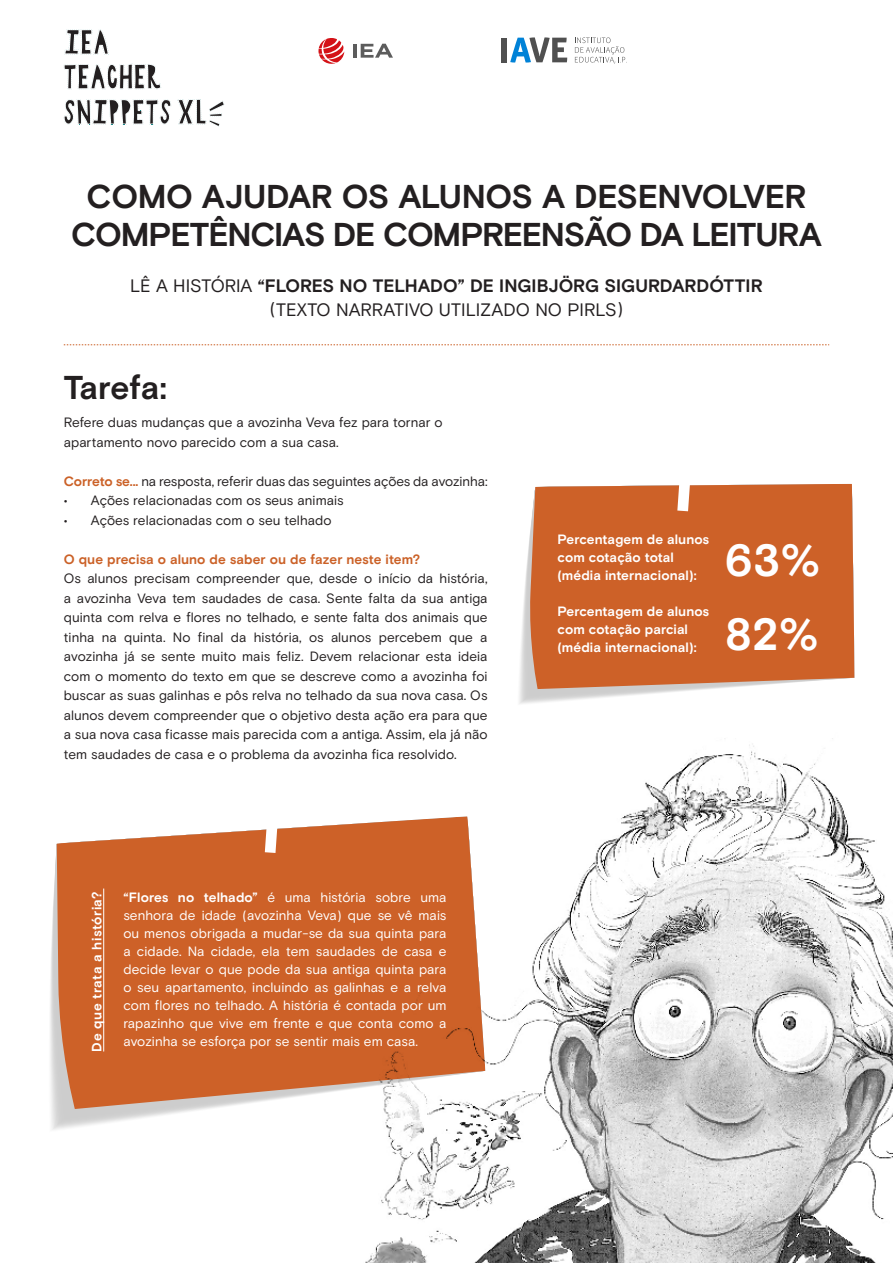
<style>
.page{position:relative;width:893px;height:1263px;background:#fff}
.page>*{position:absolute;margin:0;border:0;box-sizing:border-box;transform-origin:0 0}
.t1{font:700 45px "Basis Grotesque Arabic Pro";color:#fff}
.t2{font:700 33px/37.5px "Basis Grotesque Arabic Pro";letter-spacing:-.025em;color:#231f20;text-align:center}
.t3{font:18px/24px "Basis Grotesque Arabic Pro";letter-spacing:.01em;color:#231f20;text-align:center}
.t4{font:13.5px/19.5px "Basis Grotesque Arabic Pro";color:#231f20}
.t5{font:13.5px/18px "Basis Grotesque Arabic Pro";letter-spacing:.005em;color:#fff;text-align:justify}
.t6{font:700 13.5px/18px "Basis Grotesque Arabic Pro";letter-spacing:.005em;color:#fff}
.t7{font:700 13.5px "Basis Grotesque Arabic Pro";letter-spacing:.005em;color:#cb6127}
.t8{font:700 13.5px "Basis Grotesque Arabic Pro";letter-spacing:.035em;color:#fff}
.s1{font-weight:700}
.s2{font-weight:700;color:#cb6127}
</style>
<div class="page">
<svg style="left:50px;top:823px;width:314px;height:287px;background:#d0703e"></svg>
<div style="left:527px;top:484px;width:328px;height:189px;background:#cd6128"></div>
<svg style="left:265px;top:823px;width:15px;height:30px"></svg>
<svg style="left:677px;top:484px;width:15px;height:27px"></svg>
<img style="left:364px;top:673px;width:529px;height:590px">
<svg style="left:318px;top:38px;width:26px;height:26px"></svg>
<hr style="left:353px;top:44px;width:3px;height:14px;background:#5c5c5c">
<svg style="left:361px;top:44px;width:32px;height:14px"></svg>
<div style="left:502px;top:38px;width:5px;height:24px;background:#505050"></div>
<svg style="left:510px;top:37px;width:57px;height:26px"></svg>
<svg style="left:575px;top:37px;width:52px;height:27px"></svg>
<hr style="left:103px;top:888px;width:1px;height:163px;background:#fff">
<svg style="left:64px;top:344px;width:765px;height:1px"></svg>
<svg style="left:64px;top:29px;width:45px;height:26px"></svg>
<svg style="left:64px;top:64px;width:97px;height:25px"></svg>
<svg style="left:64px;top:99px;width:160px;height:28px"></svg>
<p class="t2" style="left:71px;top:181px;width:752px">COMO AJUDAR OS ALUNOS A DESENVOLVER<br>COMPETÊNCIAS DE COMPREENSÃO DA LEITURA</p>
<p class="t3" style="left:130px;top:275px;width:634px">LÊ A HISTÓRIA <span class="s1">“FLORES NO TELHADO” DE INGIBJÖRG SIGURDARDÓTTIR </span>(TEXTO NARRATIVO UTILIZADO NO PIRLS)</p>
<p class="t2" style="left:64px;top:372px;width:105px">Tarefa:</p>
<p class="t4" style="left:64px;top:414px;width:380px">Refere duas mudanças que a avozinha Veva fez para tornar o apartamento novo parecido com a sua casa.</p>
<p class="t4" style="left:64px;top:473px;width:425px"><span class="s2">Correto se...</span> na resposta, referir duas das seguintes ações da avozinha:</p>
<p class="t4" style="left:64px;top:492px;width:281px">• Ações relacionadas com os seus animais</p>
<p class="t4" style="left:64px;top:512px;width:269px">• Ações relacionadas com o seu telhado</p>
<p class="t7" style="left:64px;top:551px;width:358px">O que precisa o aluno de saber ou de fazer neste item?</p>
<p class="t4" style="left:64px;top:570px;width:425px;text-align:justify">Os alunos precisam compreender que, desde o início da história, a avozinha Veva tem saudades de casa. Sente falta da sua antiga quinta com relva e flores no telhado, e sente falta dos animais que tinha na quinta. No final da história, os alunos percebem que a avozinha já se sente muito mais feliz. Devem relacionar esta ideia com o momento do texto em que se descreve como a avozinha foi buscar as suas galinhas e pôs relva no telhado da sua nova casa. Os alunos devem compreender que o objetivo desta ação era para que a sua nova casa ficasse mais parecida com a antiga. Assim, ela já não tem saudades de casa e o problema da avozinha fica resolvido.</p>
<p class="t8" style="left:89px;top:1051px;width:161px;rotate:-90deg">De que trata a história?</p>
<p class="t5" style="left:123px;top:890px;width:325px"><span class="s1">“Flores no telhado”</span> é uma história sobre uma senhora de idade (avozinha Veva) que se vê mais ou menos obrigada a mudar-se da sua quinta para a cidade. Na cidade, ela tem saudades de casa e decide levar o que pode da sua antiga quinta para o seu apartamento, incluindo as galinhas e a relva com flores no telhado. A história é contada por um rapazinho que vive em frente e que conta como a avozinha se esforça por se sentir mais em casa.</p>
<p class="t6" style="left:558px;top:532px;width:153px">Percentagem de alunos com cotação total</p>
<p class="t6" style="left:558px;top:568px;width:141px">(média internacional):</p>
<p class="t6" style="left:558px;top:604px;width:153px">Percentagem de alunos com cotação parcial (média internacional):</p>
<p class="t1" style="left:725px;top:533px;width:97px">63%</p>
<p class="t1" style="left:725px;top:607px;width:95px">82%</p>
</div>
